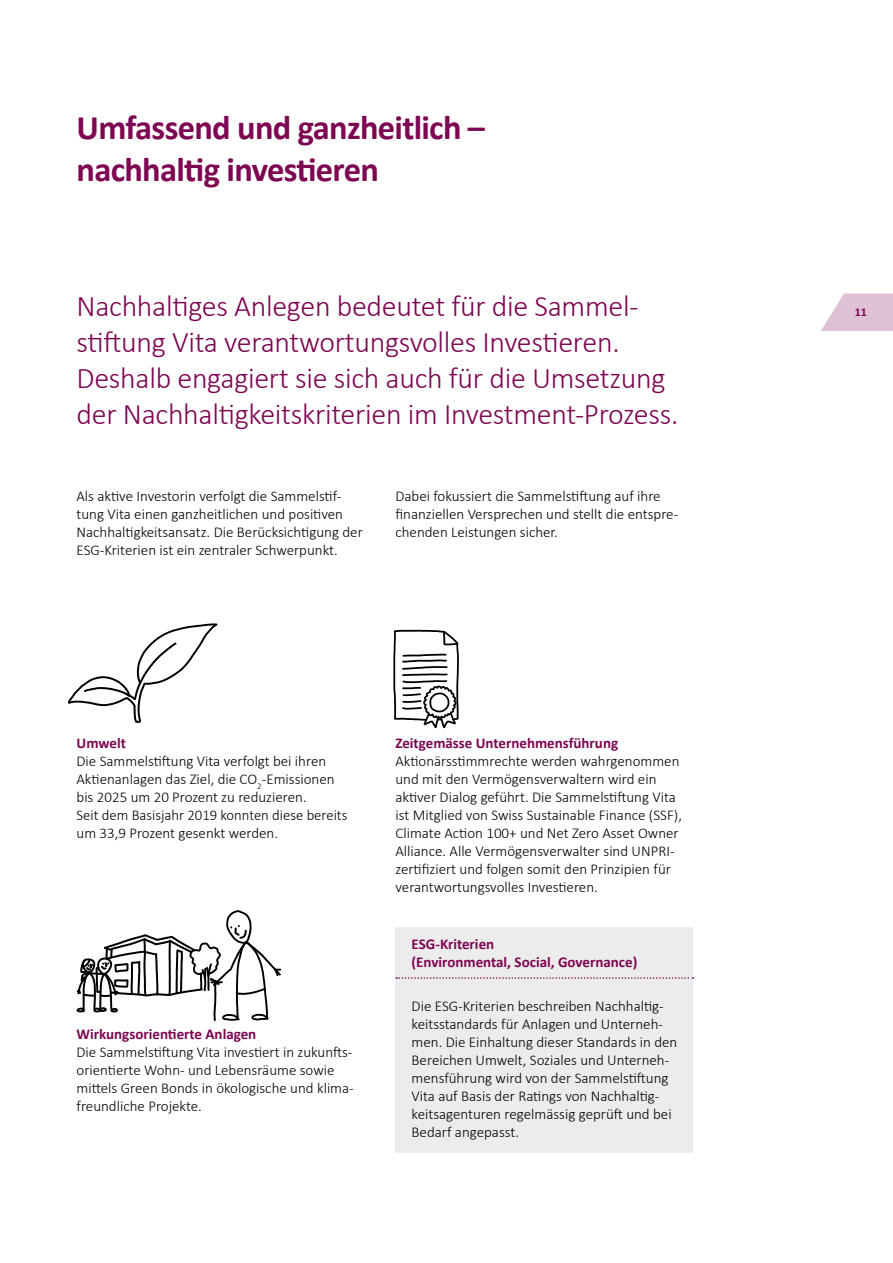
<style>
.page{position:relative;width:893px;height:1263px;background:#fff}
.page>*{position:absolute;margin:0;border:0;box-sizing:border-box;transform-origin:0 0}
.t1{font:700 34.5px/41.4px "Calibri";letter-spacing:-.02em;color:#7d0551}
.t2{font:300 30px/36px "Calibri";letter-spacing:-.01em;color:#7d0551}
.t3{font:300 15px/18px "Calibri";color:#000}
.t4{font:700 15px/18px "Calibri";color:#7d0551}
.t5{font:700 12px "Calibri";color:#7d0551}
</style>
<div class="page">
<svg style="left:821px;top:293px;width:72px;height:38px"></svg>
<svg style="left:68px;top:623px;width:149px;height:100px"></svg>
<svg style="left:76px;top:910px;width:205px;height:111px"></svg>
<svg style="left:393px;top:630px;width:66px;height:98px"></svg>
<div style="left:395px;top:928px;width:298px;height:225px;background:#ececed"></div>
<svg style="left:396px;top:977px;width:297px;height:2px"></svg>
<h1 class="t1" style="left:77px;top:107px;width:410px">Umfassend und ganzheitlich – nachhaltig investieren</h1>
<h2 class="t2" style="left:77px;top:287px;width:603px">Nachhaltiges Anlegen bedeutet für die Sammel&shy;stiftung Vita verantwortungsvolles Investieren.<br>Deshalb engagiert sie sich auch für die Umsetzung der Nachhaltigkeitskriterien im Investment-Prozess.</h2>
<p class="t3" style="left:77px;top:486px;width:288px">Als aktive Investorin verfolgt die Sammelstif&shy;tung Vita einen ganzheitlichen und positiven Nachhaltigkeitsansatz. Die Berücksichtigung der ESG-Kriterien ist ein zentraler Schwerpunkt.</p>
<p class="t3" style="left:395px;top:486px;width:284px">Dabei fokussiert die Sammelstiftung auf ihre finanziellen Versprechen und stellt die entspre&shy;chenden Leistungen sicher.</p>
<p class="t4" style="left:77px;top:734px;width:51px">Umwelt</p>
<p class="t3" style="left:77px;top:751px;width:272px">Die Sammelstiftung Vita verfolgt bei ihren Aktienanlagen das Ziel, die CO<sub>2</sub>-Emissionen bis 2025 um 20 Prozent zu reduzieren.<br>Seit dem Basisjahr 2019 konnten diese bereits um 33,9 Prozent gesenkt werden.</p>
<p class="t4" style="left:77px;top:1025px;width:181px">Wirkungsorientierte Anlagen</p>
<p class="t3" style="left:77px;top:1043px;width:279px">Die Sammelstiftung Vita investiert in zukunfts&shy;orientierte Wohn- und Lebensräume sowie mittels Green Bonds in ökologische und klima&shy;freundliche Projekte.</p>
<p class="t4" style="left:395px;top:734px;width:224px">Zeitgemässe Unternehmensführung</p>
<p class="t3" style="left:395px;top:751px;width:288px">Aktionärsstimmrechte werden wahrgenommen und mit den Vermögensverwaltern wird ein aktiver Dialog geführt. Die Sammelstiftung Vita ist Mitglied von Swiss Sustainable Finance (SSF), Climate Action 100+ und Net Zero Asset Owner Alliance. Alle Vermögensverwalter sind UNPRI&shy;zertifiziert und folgen somit den Prinzipien für verantwortungsvolles Investieren.</p>
<p class="t4" style="left:412px;top:935px;width:227px">ESG-Kriterien<br>(Environmental, Social, Governance)</p>
<p class="t3" style="left:412px;top:997px;width:267px">Die ESG-Kriterien beschreiben Nachhaltig&shy;keitsstandards für Anlagen und Unterneh&shy;men. Die Einhaltung dieser Standards in den Bereichen Umwelt, Soziales und Unterneh&shy;mensführung wird von der Sammelstiftung Vita auf Basis der Ratings von Nachhaltig&shy;keitsagenturen regelmässig geprüft und bei Bedarf angepasst.</p>
<p class="t5" style="left:855px;top:305px;width:14px">11</p>
</div>
